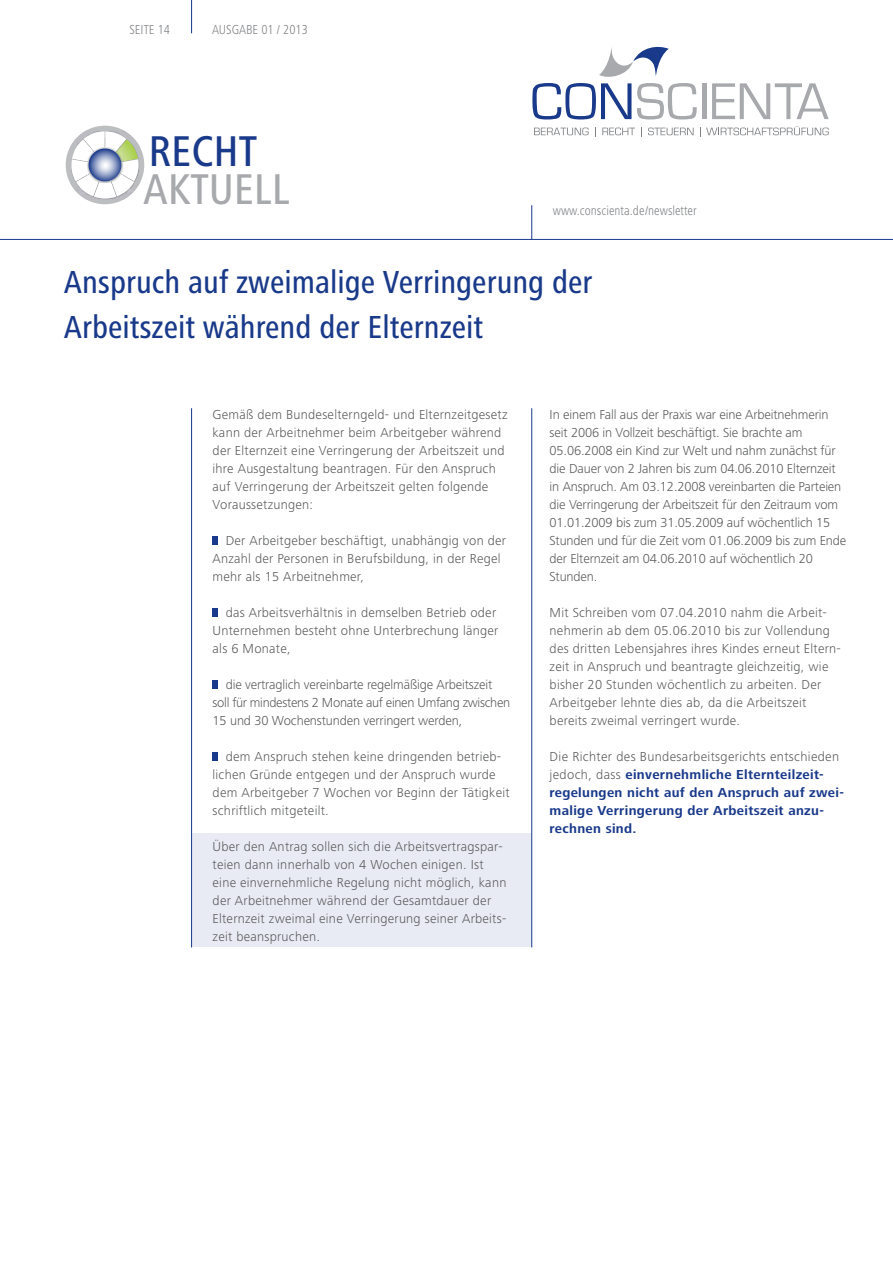
<style>
.page{position:relative;width:893px;height:1263px;background:#fff}
.page>*{position:absolute;margin:0;border:0;box-sizing:border-box;transform-origin:0 0}
.t1{font:500 condensed 44.55px "Frutiger Next LT";color:#a7a9ac}
.t2{font:500 condensed 44.55px "Frutiger Next LT";color:#19398a}
.t3{font:500 condensed 33px/45px "Frutiger Next LT";color:#19398a}
.t4{font:300 13.5px/18px "Frutiger Next LT";letter-spacing:.02em;color:#58595b}
.t5{font:300 13.5px/18px "Frutiger Next LT";letter-spacing:-.01em;color:#58595b}
.t6{font:700 13.5px/18px "Frutiger Next LT";letter-spacing:.025em;color:#19398a}
.t7{font:300 condensed 13.5px "Frutiger Next LT";color:#808285}
.s1{font-weight:300;color:#58595b}
</style>
<div class="page">
<hr style="left:191px;top:0;width:1px;height:33px;background:#19398a">
<hr style="left:0;top:239px;width:893px;height:1px;background:#19398a">
<hr style="left:531px;top:205px;width:1px;height:34px;background:#19398a">
<svg style="left:66px;top:126px;width:78px;height:78px"></svg>
<img style="left:87px;top:147px;width:36px;height:36px">
<img style="left:106px;top:147px;width:17px;height:17px">
<svg style="left:88px;top:148px;width:33px;height:33px"></svg>
<hr style="left:703px;top:83px;width:4px;height:36px;background:#a7a9ac">
<svg style="left:712px;top:83px;width:117px;height:36px"></svg>
<svg style="left:534px;top:128px;width:55px;height:7px"></svg>
<svg style="left:602px;top:128px;width:33px;height:7px"></svg>
<svg style="left:648px;top:128px;width:46px;height:7px"></svg>
<svg style="left:700px;top:126px;width:129px;height:11px"></svg>
<svg style="left:532px;top:46px;width:165px;height:73px"></svg>
<div style="left:191px;top:833px;width:341px;height:114px;background:#e8ebf3"></div>
<div style="left:213px;top:536px;width:5px;height:9px;background:#19398a"></div>
<div style="left:213px;top:608px;width:5px;height:9px;background:#19398a"></div>
<div style="left:213px;top:680px;width:5px;height:9px;background:#19398a"></div>
<div style="left:213px;top:752px;width:5px;height:9px;background:#19398a"></div>
<hr style="left:191px;top:408px;width:1px;height:539px;background:#19398a">
<hr style="left:531px;top:408px;width:1px;height:539px;background:#19398a">
<p class="t7" style="left:129px;top:22px;width:42px">seite 14</p>
<p class="t7" style="left:212px;top:22px;width:97px">Ausgabe 01 / 2013</p>
<h1 class="t2" style="left:148px;top:127px;width:110px">Recht</h1>
<h1 class="t1" style="left:143px;top:164px;width:148px">aktuell</h1>
<p class="t7" style="left:553px;top:203px;width:145px">www.conscienta.de/newsletter</p>
<h2 class="t3" style="left:64px;top:260px;width:530px">Anspruch auf zweimalige Verringerung der<br>Arbeitszeit während der Elternzeit</h2>
<p class="t4" style="left:213px;top:405px;width:296px">Gemäß dem Bundeselterngeld- und Elternzeitgesetz kann der Arbeitnehmer beim Arbeitgeber während der Elternzeit eine Verringerung der Arbeitszeit und ihre Ausgestaltung beantragen. Für den Anspruch auf Verringerung der Arbeitszeit gelten folgende Voraussetzungen:</p>
<p class="t4" style="left:213px;top:531px;width:295px;text-indent:13px">Der Arbeitgeber beschäftigt, unabhängig von der<br>Anzahl der Personen in Berufsbildung, in der Regel mehr als 15 Arbeitnehmer,</p>
<p class="t4" style="left:213px;top:603px;width:287px;text-indent:13px">das Arbeitsverhältnis in demselben Betrieb oder<br>Unternehmen besteht ohne Unterbrechung länger als 6 Monate,</p>
<p class="t5" style="left:213px;top:675px;width:299px;text-indent:13px">die vertraglich vereinbarte regelmäßige Arbeitszeit soll für mindestens 2 Monate auf einen Umfang zwischen<br>15 und 30 Wochenstunden verringert werden,</p>
<p class="t4" style="left:213px;top:747px;width:299px;text-indent:13px">dem Anspruch stehen keine dringenden betrieb&shy;lichen Gründe entgegen und der Anspruch wurde dem Arbeitgeber 7 Wochen vor Beginn der Tätigkeit schriftlich mitgeteilt.</p>
<p class="t4" style="left:213px;top:837px;width:295px">Über den Antrag sollen sich die Arbeitsvertragspar&shy;teien dann innerhalb von 4 Wochen einigen. Ist eine einvernehmliche Regelung nicht möglich, kann der Arbeitnehmer während der Gesamtdauer der Elternzeit zweimal eine Verringerung seiner Arbeits&shy;zeit beanspruchen.</p>
<p class="t5" style="left:550px;top:405px;width:298px">In einem Fall aus der Praxis war eine Arbeitnehmerin seit 2006 in Vollzeit beschäftigt. Sie brachte am 05.06.2008 ein Kind zur Welt und nahm zunächst für die Dauer von 2 Jahren bis zum 04.06.2010 Elternzeit in Anspruch. Am 03.12.2008 vereinbarten die Parteien die Verringerung der Arbeitszeit für den Zeitraum vom 01.01.2009 bis zum 31.05.2009 auf wöchentlich 15<br>Stunden und für die Zeit vom 01.06.2009 bis zum Ende der Elternzeit am 04.06.2010 auf wöchentlich 20<br>Stunden.</p>
<p class="t4" style="left:550px;top:603px;width:293px">Mit Schreiben vom 07.04.2010 nahm die Arbeit&shy;nehmerin ab dem 05.06.2010 bis zur Vollendung des dritten Lebensjahres ihres Kindes erneut Eltern&shy;zeit in Anspruch und beantragte gleichzeitig, wie bisher 20 Stunden wöchentlich zu arbeiten. Der Arbeitgeber lehnte dies ab, da die Arbeitszeit bereits zweimal verringert wurde.</p>
<p class="t6" style="left:550px;top:747px;width:296px"><span class="s1">Die Richter des Bundesarbeitsgerichts entschieden jedoch, dass</span> einvernehmliche Elternteilzeit&shy;regelungen nicht auf den Anspruch auf zwei&shy;malige Verringerung der Arbeitszeit anzu&shy;rechnen sind.</p>
</div>
